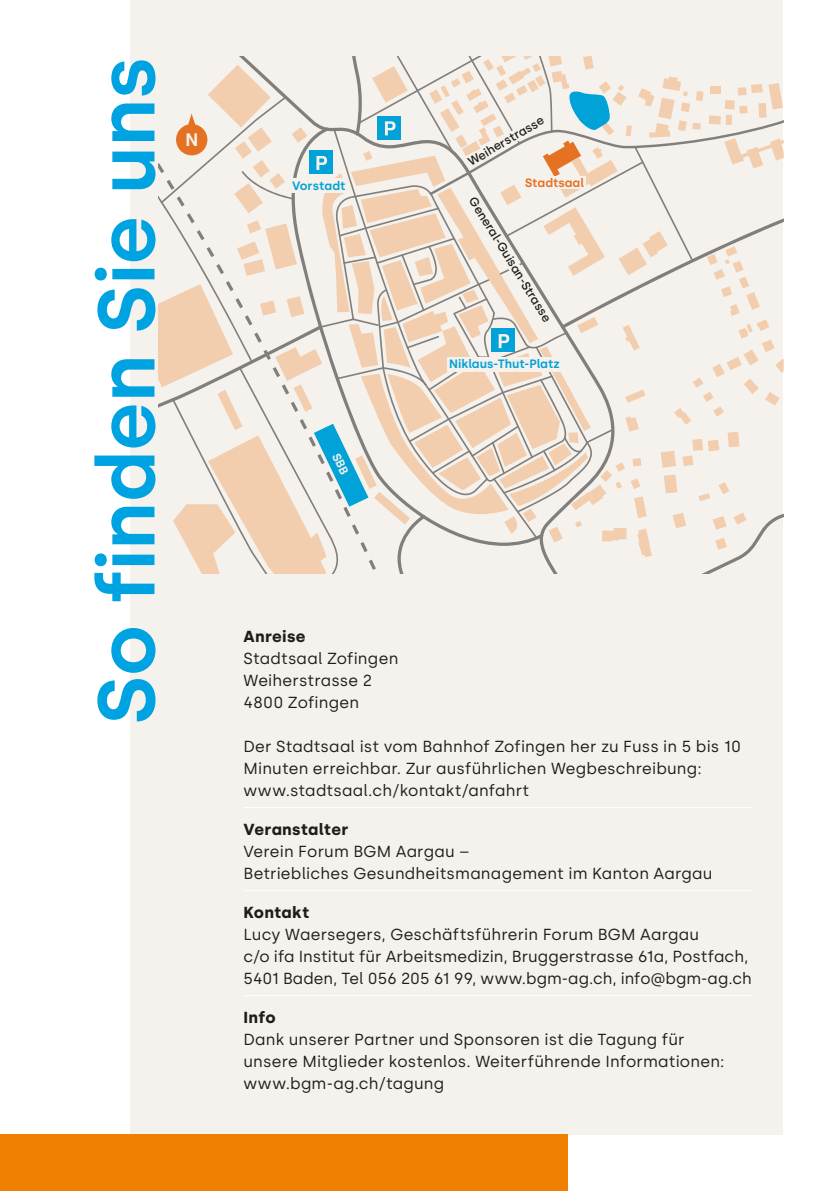
<style>
.page{position:relative;width:840px;height:1191px;background:#fff}
.page>*{position:absolute;margin:0;border:0;box-sizing:border-box;transform-origin:0 0}
.t1{font:600 80px "Silka";letter-spacing:-.005em;color:#00a3e2}
.t2{font:700 17.6px "Helvetica";color:#fff}
.t3{font:16px/22px "Silka";letter-spacing:.01em;color:#1d1d1b}
.t4{font:700 16px "Silka";letter-spacing:.015em;color:#1d1d1b}
.t5{font:500 12.2px "Silka";color:#1d1d1b}
.t6{font:600 12.2px "Silka";color:#00ace9}
.t7{font:600 12.2px "Silka";color:#ef7926}
</style>
<div class="page">
<div style="left:130px;top:0;width:652px;height:1134px;background:#f5f1ec"></div>
<hr style="left:243px;top:807px;width:509px;height:1px;background:#fff">
<hr style="left:243px;top:890px;width:509px;height:1px;background:#fff">
<hr style="left:243px;top:995px;width:509px;height:1px;background:#fff">
<div style="left:0;top:1134px;width:567px;height:57px;background:#f08100"></div>
<svg style="left:158px;top:57px;width:624px;height:517px"></svg>
<h1 class="t1" style="left:79px;top:724px;width:669px;rotate:-90deg">So finden Sie uns</h1>
<p class="t2" style="left:185px;top:129px;width:14px">N</p>
<p class="t5" style="left:465px;top:156px;width:87px;rotate:-30deg">Weiherstrasse</p>
<p class="t5" style="left:478px;top:194px;width:146px;rotate:58deg">General-Guisan-Strasse</p>
<p class="t6" style="left:292px;top:178px;width:55px">Vorstadt</p>
<p class="t7" style="left:524px;top:175px;width:61px">Stadtsaal</p>
<p class="t6" style="left:449px;top:356px;width:112px">Niklaus-Thut-Platz</p>
<p class="t4" style="left:243px;top:626px;width:63px">Anreise</p>
<p class="t3" style="left:243px;top:647px;width:156px">Stadtsaal Zofingen<br>Weiherstrasse 2<br>4800 Zofingen</p>
<p class="t3" style="left:243px;top:735px;width:499px">Der Stadtsaal ist vom Bahnhof Zofingen her zu Fuss in 5 bis 10<br>Minuten erreichbar. Zur ausführlichen Wegbeschreibung: www.stadtsaal.ch/kontakt/anfahrt</p>
<p class="t4" style="left:243px;top:819px;width:106px">Veranstalter</p>
<p class="t3" style="left:243px;top:840px;width:470px">Verein Forum BGM Aargau –<br>Betriebliches Gesundheitsmanagement im Kanton Aargau</p>
<p class="t4" style="left:243px;top:902px;width:67px">Kontakt</p>
<p class="t3" style="left:243px;top:923px;width:509px">Lucy Waersegers, Geschäftsführerin Forum BGM Aargau<br>c/o ifa Institut für Arbeitsmedizin, Bruggerstrasse 61a, Postfach,<br>5401 Baden, Tel 056 205 61 99, www.bgm-ag.ch, info@bgm-ag.ch</p>
<p class="t4" style="left:243px;top:1007px;width:34px">Info</p>
<p class="t3" style="left:243px;top:1028px;width:482px">Dank unserer Partner und Sponsoren ist die Tagung für unsere Mitglieder kostenlos. Weiterführende Informationen: www.bgm-ag.ch/tagung</p>
</div>
